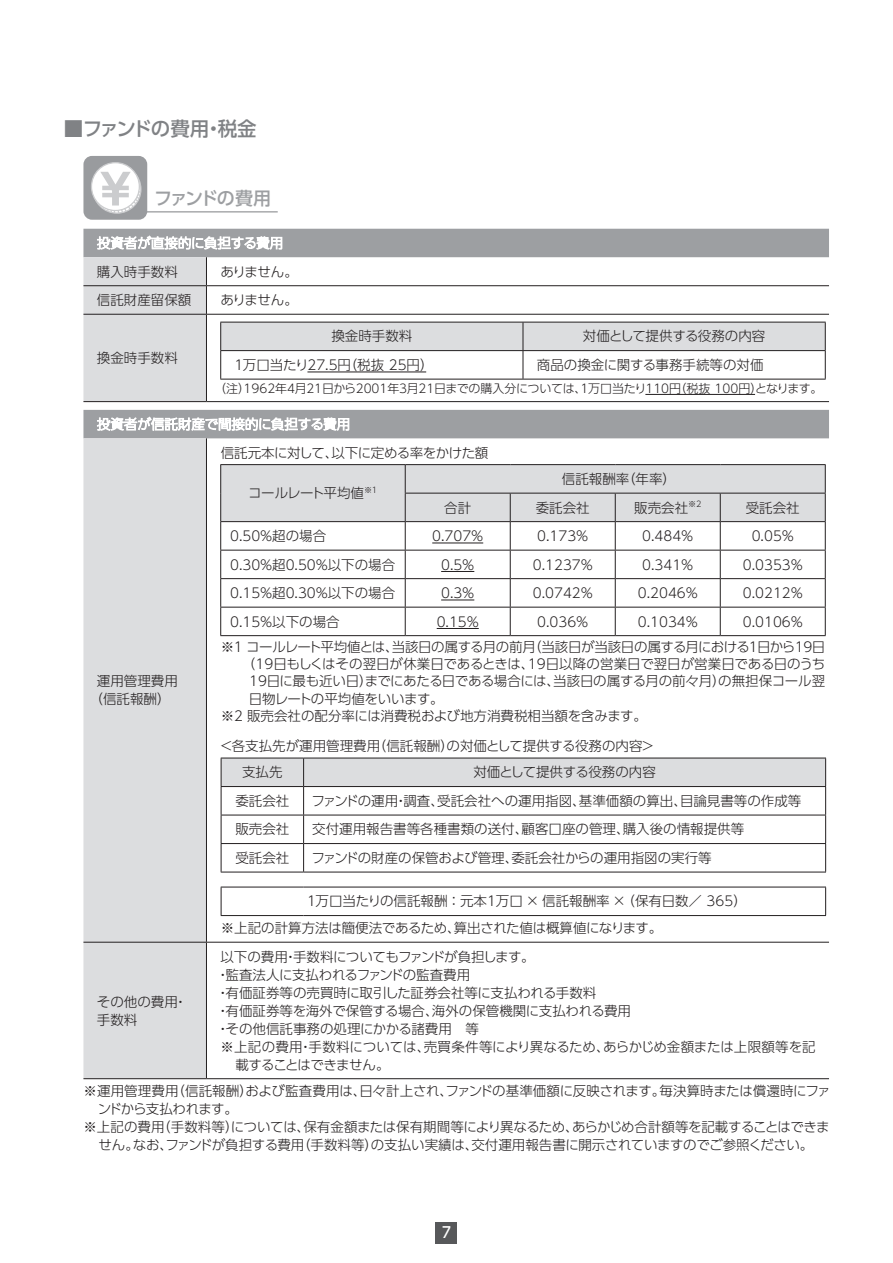
<style>
.page{position:relative;width:893px;height:1263px;background:#fff}
.page>*{position:absolute;margin:0;border:0;box-sizing:border-box;transform-origin:0 0}
.t1{font:500 19.5px "UD Shin Go Pro";letter-spacing:-.06em;color:#808285}
.t2{font:500 18px "UD Shin Go Pro";letter-spacing:-.095em;color:#9d9fa2}
.t3{font:500 15px "UD Shin Go Pro";color:#fff;scale:.9 1}
.t4{font:300 13.5px/18px "UD Shin Go Pro";color:#231f20}
.t5{font:300 13.5px "UD Shin Go Pro";letter-spacing:-.02em;color:#231f20}
.t6{font:300 13.5px/25.2px "UD Shin Go Pro";letter-spacing:-.03em;color:#231f20}
.t7{font:300 13.5px "UD Shin Go Pro";letter-spacing:-.025em;color:#231f20}
.t8{font:300 13.5px "UD Shin Go Pro";letter-spacing:-.035em;color:#231f20}
.t9{font:300 13.5px "UD Shin Go Pro";letter-spacing:-.055em;color:#231f20}
.t10{font:300 13.5px "UD Shin Go Pro";letter-spacing:-.04em;color:#231f20}
.t11{font:300 13.5px "UD Shin Go Pro";letter-spacing:-.05em;color:#231f20}
.t12{font:300 12px "UD Shin Go Pro";letter-spacing:-.02em;color:#231f20}
</style>
<div class="page">
<div style="left:436px;top:1222px;width:21px;height:21px;background:#57585a"></div>
<div style="left:83px;top:156px;width:64px;height:64px;background:#999b9e;border-radius:9px"></div>
<div style="left:91px;top:163px;width:48px;height:48px;background:#fff;border-radius:50%"></div>
<div style="left:91px;top:162px;width:49px;height:49px;border:1px solid #cbccce;border-radius:50%"></div>
<svg style="left:100px;top:172px;width:42px;height:42px"></svg>
<hr style="left:128px;top:211px;width:150px;height:1px;background:#999b9e">
<svg style="left:83px;top:229px;width:746px;height:209px"></svg>
<div style="left:83px;top:438px;width:123px;height:640px;background:#dcdddf"></div>
<hr style="left:206px;top:285px;width:623px;height:1px;background:#231f20">
<div style="left:83px;top:257px;width:124px;height:144px;background:#dcdddf"></div>
<hr style="left:83px;top:314px;width:123px;height:1px;background:#231f20">
<hr style="left:206px;top:314px;width:623px;height:1px;background:#231f20">
<hr style="left:206px;top:315px;width:1px;height:86px;background:#231f20">
<hr style="left:83px;top:401px;width:123px;height:1px;background:#231f20">
<hr style="left:206px;top:401px;width:623px;height:1px;background:#231f20">
<hr style="left:83px;top:942px;width:123px;height:1px;background:#231f20">
<hr style="left:206px;top:942px;width:623px;height:1px;background:#231f20">
<hr style="left:206px;top:942px;width:1px;height:136px;background:#231f20">
<hr style="left:83px;top:1078px;width:123px;height:1px;background:#231f20">
<hr style="left:206px;top:1078px;width:623px;height:1px;background:#231f20">
<hr style="left:206px;top:438px;width:1px;height:504px;background:#231f20">
<svg style="left:97px;top:235px;width:185px;height:15px"></svg>
<svg style="left:220px;top:322px;width:606px;height:57px"></svg>
<hr style="left:220px;top:379px;width:303px;height:1px;background:#231f20">
<hr style="left:523px;top:379px;width:303px;height:1px;background:#231f20">
<hr style="left:307px;top:372px;width:119px;height:1px;background:#231f20">
<hr style="left:645px;top:394px;width:110px;height:1px;background:#231f20">
<svg style="left:97px;top:417px;width:252px;height:14px"></svg>
<hr style="left:220px;top:464px;width:185px;height:1px;background:#231f20">
<hr style="left:405px;top:464px;width:105px;height:1px;background:#231f20">
<hr style="left:510px;top:464px;width:105px;height:1px;background:#231f20">
<hr style="left:615px;top:464px;width:105px;height:1px;background:#231f20">
<hr style="left:720px;top:464px;width:106px;height:1px;background:#231f20">
<svg style="left:220px;top:465px;width:606px;height:170px"></svg>
<hr style="left:220px;top:635px;width:185px;height:1px;background:#231f20">
<hr style="left:405px;top:635px;width:105px;height:1px;background:#231f20">
<hr style="left:510px;top:635px;width:105px;height:1px;background:#231f20">
<hr style="left:615px;top:635px;width:105px;height:1px;background:#231f20">
<hr style="left:720px;top:635px;width:106px;height:1px;background:#231f20">
<hr style="left:432px;top:543px;width:51px;height:1px;background:#231f20">
<hr style="left:441px;top:571px;width:33px;height:1px;background:#231f20">
<hr style="left:441px;top:600px;width:33px;height:1px;background:#231f20">
<hr style="left:437px;top:628px;width:42px;height:1px;background:#231f20">
<svg style="left:221px;top:758px;width:605px;height:114px"></svg>
<hr style="left:221px;top:872px;width:83px;height:1px;background:#231f20">
<hr style="left:304px;top:872px;width:522px;height:1px;background:#231f20">
<hr style="left:221px;top:887px;width:83px;height:1px;background:#231f20">
<svg style="left:221px;top:887px;width:1px;height:28px"></svg>
<hr style="left:304px;top:887px;width:522px;height:1px;background:#231f20">
<svg style="left:825px;top:887px;width:1px;height:28px"></svg>
<hr style="left:221px;top:915px;width:83px;height:1px;background:#231f20">
<hr style="left:304px;top:915px;width:522px;height:1px;background:#231f20">
<h1 class="t1" style="left:64px;top:112px;width:194px">■ファンドの費用・税金</h1>
<h2 class="t2" style="left:154px;top:184px;width:118px">ファンドの費用</h2>
<p class="t4" style="left:97px;top:262px;width:82px">購入時手数料</p>
<p class="t4" style="left:220px;top:262px;width:79px">ありません。</p>
<p class="t4" style="left:97px;top:290px;width:96px">信託財産留保額</p>
<p class="t4" style="left:220px;top:290px;width:79px">ありません。</p>
<p class="t4" style="left:97px;top:348px;width:82px">換金時手数料</p>
<p class="t4" style="left:90px;top:672px;width:90px;text-align:center">運用管理費用（信託報酬）</p>
<p class="t4" style="left:331px;top:327px;width:82px">換金時手数料</p>
<p class="t4" style="left:583px;top:327px;width:184px">対価として提供する役務の内容</p>
<p class="t4" style="left:232px;top:355px;width:203px">１万口当たり27.5円（税抜 25円）</p>
<p class="t4" style="left:537px;top:355px;width:228px">商品の換金に関する事務手続等の対価</p>
<p class="t12" style="left:214px;top:378px;width:610px">（注）1962年４月21日から2001年３月21日までの購入分については、１万口当たり110円（税抜 100円）となります。</p>
<p class="t8" style="left:221px;top:442px;width:269px">信託元本に対して、以下に定める率をかけた額</p>
<p class="t10" style="left:248px;top:482px;width:132px">コールレート平均値<sup>※１</sup></p>
<p class="t4" style="left:562px;top:469px;width:116px">信託報酬率（年率）</p>
<p class="t4" style="left:444px;top:498px;width:28px">合計</p>
<p class="t4" style="left:536px;top:498px;width:55px">委託会社</p>
<p class="t4" style="left:634px;top:498px;width:70px">販売会社<sup>※２</sup></p>
<p class="t4" style="left:746px;top:498px;width:55px">受託会社</p>
<p class="t4" style="left:230px;top:526px;width:98px">0.50％超の場合</p>
<p class="t4" style="left:432px;top:526px;width:53px">0.707％</p>
<p class="t4" style="left:537px;top:526px;width:53px">0.173％</p>
<p class="t4" style="left:642px;top:526px;width:53px">0.484％</p>
<p class="t4" style="left:752px;top:526px;width:44px">0.05％</p>
<p class="t4" style="left:230px;top:555px;width:167px">0.30％超0.50％以下の場合</p>
<p class="t4" style="left:441px;top:555px;width:35px">0.5％</p>
<p class="t4" style="left:533px;top:555px;width:62px">0.1237％</p>
<p class="t4" style="left:642px;top:555px;width:53px">0.341％</p>
<p class="t4" style="left:743px;top:555px;width:62px">0.0353％</p>
<p class="t4" style="left:230px;top:583px;width:167px">0.15％超0.30％以下の場合</p>
<p class="t4" style="left:441px;top:583px;width:35px">0.3％</p>
<p class="t4" style="left:533px;top:583px;width:62px">0.0742％</p>
<p class="t4" style="left:638px;top:583px;width:62px">0.2046％</p>
<p class="t4" style="left:743px;top:583px;width:62px">0.0212％</p>
<p class="t4" style="left:230px;top:612px;width:111px">0.15％以下の場合</p>
<p class="t4" style="left:437px;top:612px;width:44px">0.15％</p>
<p class="t4" style="left:537px;top:612px;width:53px">0.036％</p>
<p class="t4" style="left:638px;top:612px;width:62px">0.1034％</p>
<p class="t6" style="left:221px;top:608px;width:606px;text-indent:522px">0.0106％<br>※１ コールレート平均値とは、当該日の属する月の前月（当該日が当該日の属する月における１日から19日</p>
<p class="t4" style="left:242px;top:654px;width:585px">（19日もしくはその翌日が休業日であるときは、19日以降の営業日で翌日が営業日である日のうち</p>
<p class="t5" style="left:249px;top:670px;width:578px">19日に最も近い日）までにあたる日である場合には、当該日の属する月の前々月）の無担保コール翌</p>
<p class="t6" style="left:249px;top:685px;width:196px">日物レートの平均値をいいます。</p>
<p class="t4" style="left:221px;top:706px;width:428px">※２ 販売会社の配分率には消費税および地方消費税相当額を含みます。</p>
<p class="t4" style="left:242px;top:732px;width:414px;line-height:26.5px;text-indent:-23px">＜各支払先が運用管理費用（信託報酬）の対価として提供する役務の内容＞支払先</p>
<p class="t4" style="left:473px;top:763px;width:184px">対価として提供する役務の内容</p>
<p class="t4" style="left:235px;top:791px;width:55px">委託会社</p>
<p class="t4" style="left:312px;top:791px;width:491px">ファンドの運用・調査、受託会社への運用指図、基準価額の算出、目論見書等の作成等</p>
<p class="t4" style="left:235px;top:820px;width:55px">販売会社</p>
<p class="t4" style="left:312px;top:820px;width:433px">交付運用報告書等各種書類の送付、顧客口座の管理、購入後の情報提供等</p>
<p class="t4" style="left:235px;top:848px;width:55px">受託会社</p>
<p class="t4" style="left:312px;top:848px;width:402px">ファンドの財産の保管および管理、委託会社からの運用指図の実行等</p>
<p class="t4" style="left:221px;top:888px;width:528px;line-height:26.1px;text-indent:84px">１万口当たりの信託報酬 ：元本1万口 × 信託報酬率 × （保有日数／ 365）※上記の計算方法は簡便法であるため、算出された値は概算値になります。</p>
<p class="t8" style="left:220px;top:945px;width:316px">以下の費用・手数料についてもファンドが負担します。</p>
<p class="t5" style="left:216px;top:963px;width:256px">・監査法人に支払われるファンドの監査費用</p>
<p class="t4" style="left:216px;top:983px;width:382px">・有価証券等の売買時に取引した証券会社等に支払われる手数料</p>
<p class="t4" style="left:216px;top:1001px;width:416px">・有価証券等を海外で保管する場合、海外の保管機関に支払われる費用</p>
<p class="t4" style="left:216px;top:1019px;width:264px">・その他信託事務の処理にかかる諸費用　等</p>
<p class="t4" style="left:220px;top:1037px;width:597px">※上記の費用・手数料については、売買条件等により異なるため、あらかじめ金額または上限額等を記</p>
<p class="t9" style="left:235px;top:1053px;width:156px">載することはできません。</p>
<p class="t4" style="left:83px;top:1081px;width:749px">※運用管理費用（信託報酬）および監査費用は、日々計上され、ファンドの基準価額に反映されます。毎決算時または償還時にファ</p>
<p class="t11" style="left:98px;top:1098px;width:141px">ンドから支払われます。</p>
<p class="t7" style="left:83px;top:1116px;width:748px">※上記の費用（手数料等）については、保有金額または保有期間等により異なるため、あらかじめ合計額等を記載することはできま</p>
<p class="t5" style="left:98px;top:1134px;width:716px">せん。なお、ファンドが負担する費用（手数料等）の支払い実績は、交付運用報告書に開示されていますのでご参照ください。</p>
<p class="t4" style="left:97px;top:992px;width:92px">その他の費用・手数料</p>
<p class="t3" style="left:442px;top:1220px;width:11px">7</p>
</div>
